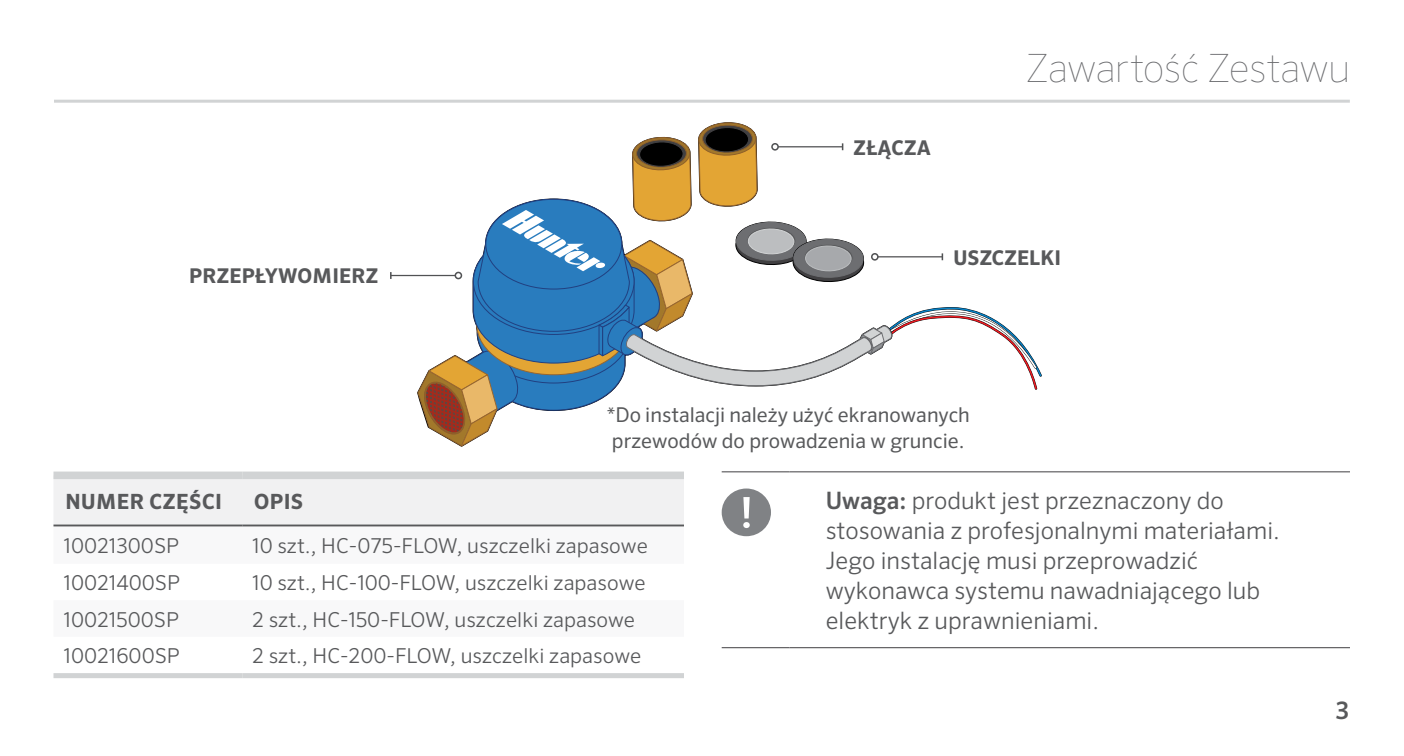
<style>
.page{position:relative;width:1404px;height:756px;background:#fff}
.page>*{position:absolute;margin:0;border:0;box-sizing:border-box;transform-origin:0 0}
.t1{font:100 39px "Sero Pro";letter-spacing:-.01em;color:#696a6d}
.t2{font:300 24px/30px "Sero Pro";color:#58595b}
.t3{font:500 24px "Sero Pro";color:#58595b}
.t4{font:700 21px "Sero Pro";letter-spacing:.025em;color:#58595b}
.t5{font:300 20.7px "Sero Pro";color:#58595b}
.t6{font:20.4px/26.4px "Sero Pro";color:#58595b}
.t7{font:700 20.4px "Sero Pro";letter-spacing:.01em;color:#58595b}
.s1{font-weight:500}
</style>
<div class="page">
<hr style="left:54px;top:100px;width:1296px;height:3px;background:#d1d3d4">
<hr style="left:391px;top:275px;width:64px;height:1px;background:#515254">
<svg style="left:390px;top:272px;width:2px;height:7px"></svg>
<svg style="left:417px;top:122px;width:625px;height:325px"></svg>
<div style="left:53px;top:479px;width:631px;height:46px;background:#f1f1f2"></div>
<svg style="left:53px;top:526px;width:631px;height:1px"></svg>
<div style="left:53px;top:472px;width:189px;height:7px;background:#d1d3d4"></div>
<div style="left:242px;top:472px;width:442px;height:7px;background:#d1d3d4"></div>
<hr style="left:53px;top:525px;width:189px;height:1px;background:#58595b">
<hr style="left:242px;top:525px;width:442px;height:1px;background:#58595b">
<div style="left:53px;top:673px;width:189px;height:5px;background:#d1d3d4"></div>
<div style="left:242px;top:673px;width:442px;height:5px;background:#d1d3d4"></div>
<hr style="left:722px;top:471px;width:68px;height:1px;background:#414042">
<hr style="left:790px;top:471px;width:560px;height:1px;background:#414042">
<hr style="left:722px;top:647px;width:68px;height:1px;background:#414042">
<hr style="left:790px;top:647px;width:560px;height:1px;background:#414042">
<div style="left:722px;top:489px;width:49px;height:47px;background:#808285;border-radius:50%"></div>
<svg style="left:743px;top:497px;width:7px;height:31px"></svg>
<p class="t7" style="left:189px;top:264px;width:191px">PRZEPŁYWOMIERZ</p>
<p class="t7" style="left:854px;top:135px;width:79px">ZŁĄCZA</p>
<h1 class="t1" style="left:1026px;top:45px;width:326px">Zawartość Zestawu</h1>
<p class="t7" style="left:953px;top:245px;width:109px">USZCZELKI</p>
<p class="t6" style="left:607px;top:401px;width:365px">*Do instalacji należy użyć ekranowanych przewodów do prowadzenia w gruncie.</p>
<p class="t4" style="left:65px;top:488px;width:158px">NUMER CZĘŚCI</p>
<p class="t4" style="left:254px;top:488px;width:51px">OPIS</p>
<p class="t5" style="left:64px;top:533px;width:117px">10021300SP</p>
<p class="t5" style="left:252px;top:533px;width:397px">10 szt., HC-075-FLOW, uszczelki zapasowe</p>
<p class="t5" style="left:64px;top:571px;width:118px">10021400SP</p>
<p class="t5" style="left:252px;top:571px;width:395px">10 szt., HC-100-FLOW, uszczelki zapasowe</p>
<p class="t5" style="left:64px;top:607px;width:117px">10021500SP</p>
<p class="t5" style="left:252px;top:607px;width:384px">2 szt., HC-150-FLOW, uszczelki zapasowe</p>
<p class="t5" style="left:64px;top:644px;width:118px">10021600SP</p>
<p class="t5" style="left:252px;top:644px;width:391px">2 szt., HC-200-FLOW, uszczelki zapasowe</p>
<p class="t2" style="left:826px;top:485px;width:456px"><span class="s1">Uwaga:</span> produkt jest przeznaczony do stosowania z profesjonalnymi materiałami.<br>Jego instalację musi przeprowadzić wykonawca systemu nawadniającego lub elektryk z uprawnieniami.</p>
<p class="t3" style="left:1336px;top:696px;width:15px">3</p>
</div>
